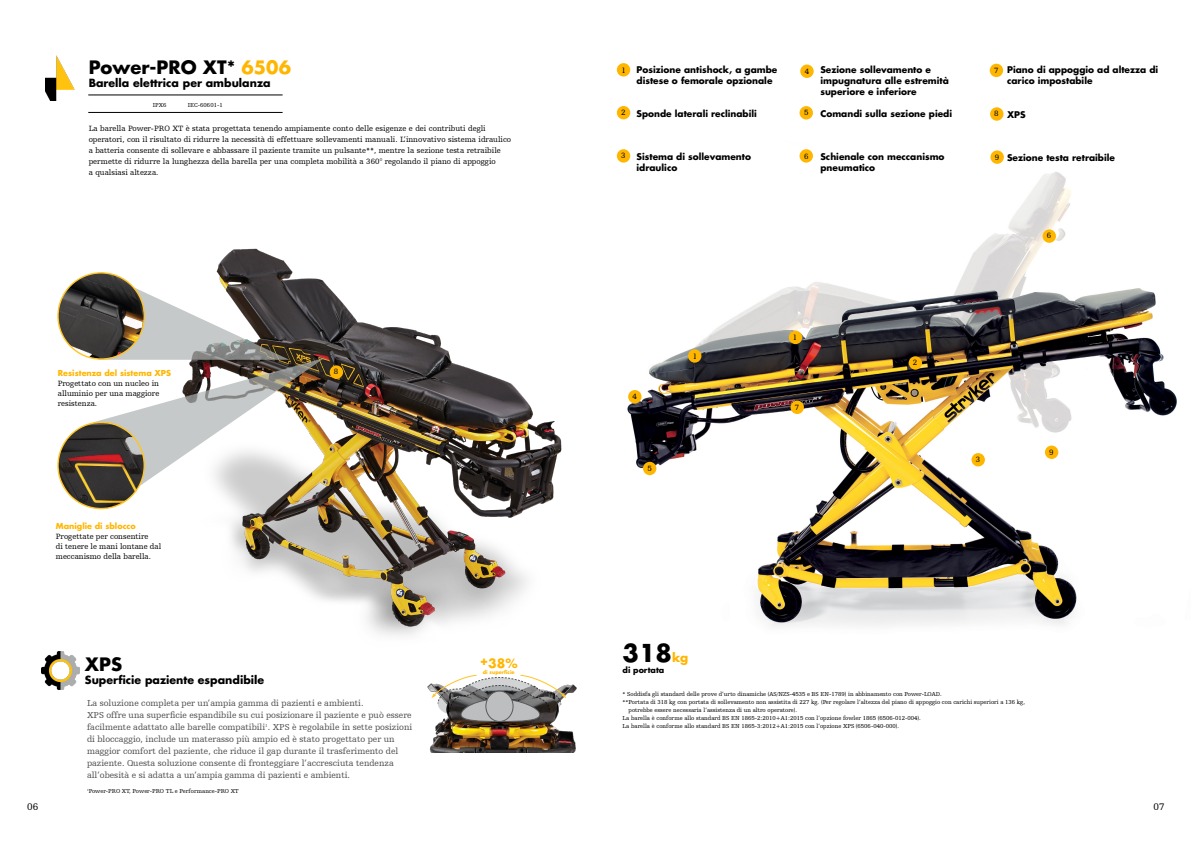
<style>
.page{position:relative;width:1191px;height:842px;background:#fff}
.page>*{position:absolute;margin:0;border:0;box-sizing:border-box;transform-origin:0 0}
.t1{font:700 24px "Futura For Stryker";color:#000}
.t2{font:700 18px "Futura For Stryker";color:#000}
.t3{font:700 12.5px "Futura For Stryker";color:#ffb600}
.t4{font:700 11px "Futura For Stryker";color:#000}
.t5{font:10px "Humanist Slabserif 712 BT";color:#000}
.t6{font:9px/12px "Humanist Slabserif 712 BT";color:#4d4d4f}
.t7{font:700 9px/10.8px "Futura For Stryker";color:#000}
.t8{font:8px/11px "Humanist Slabserif 712 BT";color:#000}
.t9{font:700 8px "Futura For Stryker";color:#ffb600}
.t10{font:700 8px "Futura For Stryker";color:#000}
.t11{font:6px "Humanist Slabserif 712 BT";color:#000}
.t12{font:700 5px "Futura For Stryker";color:#ffb600}
.s1{color:#ffb600}
.s2{font-size:12px;color:#ffb600}
</style>
<div class="page">
<img style="left:626px;top:149px;width:551px;height:478px">
<div style="left:688px;top:349px;width:13px;height:14px;background:#ffb600;border-radius:50%"></div>
<div style="left:971px;top:453px;width:14px;height:13px;background:#ffb600;border-radius:50%"></div>
<div style="left:628px;top:390px;width:13px;height:13px;background:#ffb600;border-radius:50%"></div>
<div style="left:643px;top:462px;width:13px;height:13px;background:#ffb600;border-radius:50%"></div>
<div style="left:1042px;top:229px;width:14px;height:14px;background:#ffb600;border-radius:50%"></div>
<div style="left:790px;top:401px;width:14px;height:13px;background:#ffb600;border-radius:50%"></div>
<div style="left:789px;top:331px;width:13px;height:13px;background:#ffb600;border-radius:50%"></div>
<div style="left:908px;top:356px;width:14px;height:14px;background:#ffb600;border-radius:50%"></div>
<div style="left:617px;top:63px;width:13px;height:14px;background:#ffb600;border-radius:50%"></div>
<div style="left:617px;top:106px;width:13px;height:13px;background:#ffb600;border-radius:50%"></div>
<div style="left:617px;top:149px;width:13px;height:14px;background:#ffb600;border-radius:50%"></div>
<div style="left:800px;top:65px;width:13px;height:13px;background:#ffb600;border-radius:50%"></div>
<div style="left:799px;top:106px;width:14px;height:13px;background:#ffb600;border-radius:50%"></div>
<div style="left:799px;top:149px;width:14px;height:14px;background:#ffb600;border-radius:50%"></div>
<div style="left:989px;top:64px;width:14px;height:13px;background:#ffb600;border-radius:50%"></div>
<div style="left:990px;top:107px;width:13px;height:14px;background:#ffb600;border-radius:50%"></div>
<img style="left:216px;top:248px;width:346px;height:388px">
<hr style="left:88px;top:95px;width:194px;height:1px;background:#000">
<hr style="left:88px;top:112px;width:194px;height:1px;background:#000">
<img style="left:45px;top:56px;width:29px;height:44px">
<img style="left:58px;top:273px;width:86px;height:86px;border-radius:43px">
<img style="left:427px;top:683px;width:150px;height:70px">
<svg style="left:431px;top:675px;width:135px;height:47px"></svg>
<img style="left:41px;top:651px;width:39px;height:39px">
<div style="left:330px;top:365px;width:13px;height:14px;background:#ffb600;border-radius:50%"></div>
<svg style="left:93px;top:272px;width:232px;height:237px"></svg>
<img style="left:58px;top:422px;width:86px;height:86px;border-radius:43px">
<div style="left:990px;top:150px;width:13px;height:14px;background:#ffb600;border-radius:50%"></div>
<div style="left:1045px;top:446px;width:13px;height:13px;background:#ffb600;border-radius:50%"></div>
<h2 class="t2" style="left:89px;top:55px;width:204px">Power-PRO XT* <span class="s1">6506</span></h2>
<h3 class="t4" style="left:89px;top:75px;width:183px">Barella elettrica per ambulanza</h3>
<p class="t11" style="left:153px;top:101px;width:15px">IPX6</p>
<p class="t11" style="left:188px;top:101px;width:36px">IEC-60601-1</p>
<p class="t8" style="left:89px;top:123px;width:424px">La barella Power-PRO XT è stata progettata tenendo ampiamente conto delle esigenze e dei contributi degli operatori, con il risultato di ridurre la necessità di effettuare sollevamenti manuali. L’innovativo sistema idraulico a batteria consente di sollevare e abbassare il paziente tramite un pulsante**, mentre la sezione testa retraibile permette di ridurre la lunghezza della barella per una completa mobilità a 360° regolando il piano di appoggio<br>a qualsiasi altezza.</p>
<p class="t9" style="left:58px;top:367px;width:115px">Resistenza del sistema XPS</p>
<p class="t8" style="left:58px;top:378px;width:103px;line-height:10px;text-align:justify">Progettato con un nucleo in alluminio per una maggiore resistenza.</p>
<p class="t9" style="left:56px;top:521px;width:81px">Maniglie di sblocco</p>
<p class="t8" style="left:56px;top:531px;width:107px;line-height:10px">Progettate per consentire<br>di tenere le mani lontane dal meccanismo della barella.</p>
<p class="t8" style="left:334px;top:366px;width:6px">8</p>
<h2 class="t2" style="left:85px;top:652px;width:39px">XPS</h2>
<h3 class="t3" style="left:480px;top:652px;width:10px">+</h3>
<p class="t12" style="left:483px;top:669px;width:33px">di superficie</p>
<h3 class="t3" style="left:488px;top:655px;width:31px">38%</h3>
<h3 class="t4" style="left:85px;top:673px;width:181px">Superficie paziente espandibile</h3>
<p class="t6" style="left:87px;top:697px;width:327px">La soluzione completa per un’ampia gamma di pazienti e ambienti.<br>XPS offre una superficie espandibile su cui posizionare il paziente e può essere facilmente adattato alle barelle compatibili<sup>1</sup>. XPS è regolabile in sette posizioni di bloccaggio, include un materasso più ampio ed è stato progettato per un maggior comfort del paziente, che riduce il gap durante il trasferimento del paziente. Questa soluzione consente di fronteggiare l’accresciuta tendenza all’obesità e si adatta a un’ampia gamma di pazienti e ambienti.</p>
<p class="t11" style="left:87px;top:787px;width:153px"><sup>1</sup>Power-PRO XT, Power-PRO TL e Performance-PRO XT</p>
<p class="t8" style="left:621px;top:64px;width:6px">1</p>
<p class="t8" style="left:621px;top:107px;width:6px">2</p>
<p class="t8" style="left:621px;top:150px;width:6px">3</p>
<p class="t7" style="left:636px;top:64px;width:142px">Posizione antishock, a gambe distese o femorale opzionale</p>
<p class="t7" style="left:636px;top:108px;width:122px">Sponde laterali reclinabili</p>
<p class="t7" style="left:636px;top:151px;width:116px">Sistema di sollevamento idraulico</p>
<p class="t8" style="left:805px;top:66px;width:6px">4</p>
<p class="t8" style="left:804px;top:107px;width:6px">5</p>
<p class="t8" style="left:804px;top:150px;width:6px">6</p>
<p class="t7" style="left:820px;top:64px;width:130px">Sezione sollevamento e impugnatura alle estremità superiore e inferiore</p>
<p class="t7" style="left:820px;top:108px;width:133px">Comandi sulla sezione piedi</p>
<p class="t7" style="left:820px;top:151px;width:126px">Schienale con meccanismo pneumatico</p>
<p class="t8" style="left:994px;top:65px;width:6px">7</p>
<p class="t8" style="left:994px;top:108px;width:6px">8</p>
<p class="t8" style="left:994px;top:152px;width:6px">9</p>
<p class="t7" style="left:1007px;top:64px;width:153px">Piano di appoggio ad altezza di carico impostabile</p>
<p class="t7" style="left:1007px;top:109px;width:20px">XPS</p>
<p class="t7" style="left:1007px;top:152px;width:109px">Sezione testa retraibile</p>
<p class="t8" style="left:1046px;top:229px;width:6px">6</p>
<p class="t8" style="left:632px;top:391px;width:6px">4</p>
<p class="t8" style="left:647px;top:462px;width:6px">5</p>
<p class="t8" style="left:692px;top:350px;width:6px">1</p>
<p class="t8" style="left:792px;top:331px;width:6px">1</p>
<p class="t8" style="left:795px;top:401px;width:6px">7</p>
<p class="t8" style="left:913px;top:357px;width:6px">2</p>
<p class="t8" style="left:975px;top:454px;width:6px">3</p>
<p class="t8" style="left:1049px;top:447px;width:6px">9</p>
<h1 class="t1" style="left:622px;top:637px;width:67px">318<span class="s2">kg</span></h1>
<p class="t10" style="left:622px;top:665px;width:43px">di portata</p>
<p class="t11" style="left:622px;top:691px;width:320px">* Soddisfa gli standard delle prove d’urto dinamiche (AS/NZS-4535 e BS EN-1789) in abbinamento con Power-LOAD.</p>
<p class="t11" style="left:622px;top:699px;width:404px">**Portata di 318 kg con portata di sollevamento non assistita di 227 kg. (Per regolare l’altezza del piano di appoggio con carichi superiori a 136 kg,</p>
<p class="t11" style="left:628px;top:707px;width:170px">potrebbe essere necessaria l’assistenza di un altro operatore).</p>
<p class="t11" style="left:622px;top:715px;width:300px">La barella è conforme allo standard BS EN 1865-2:2010+A1:2015 con l’opzione fowler 1865 (6506-012-004).</p>
<p class="t11" style="left:622px;top:723px;width:278px">La barella è conforme allo standard BS EN 1865-3:2012+A1:2015 con l’opzione XPS (6506-040-000).</p>
<p class="t5" style="left:27px;top:801px;width:13px">06</p>
<p class="t5" style="left:1153px;top:801px;width:13px">07</p>
</div>
